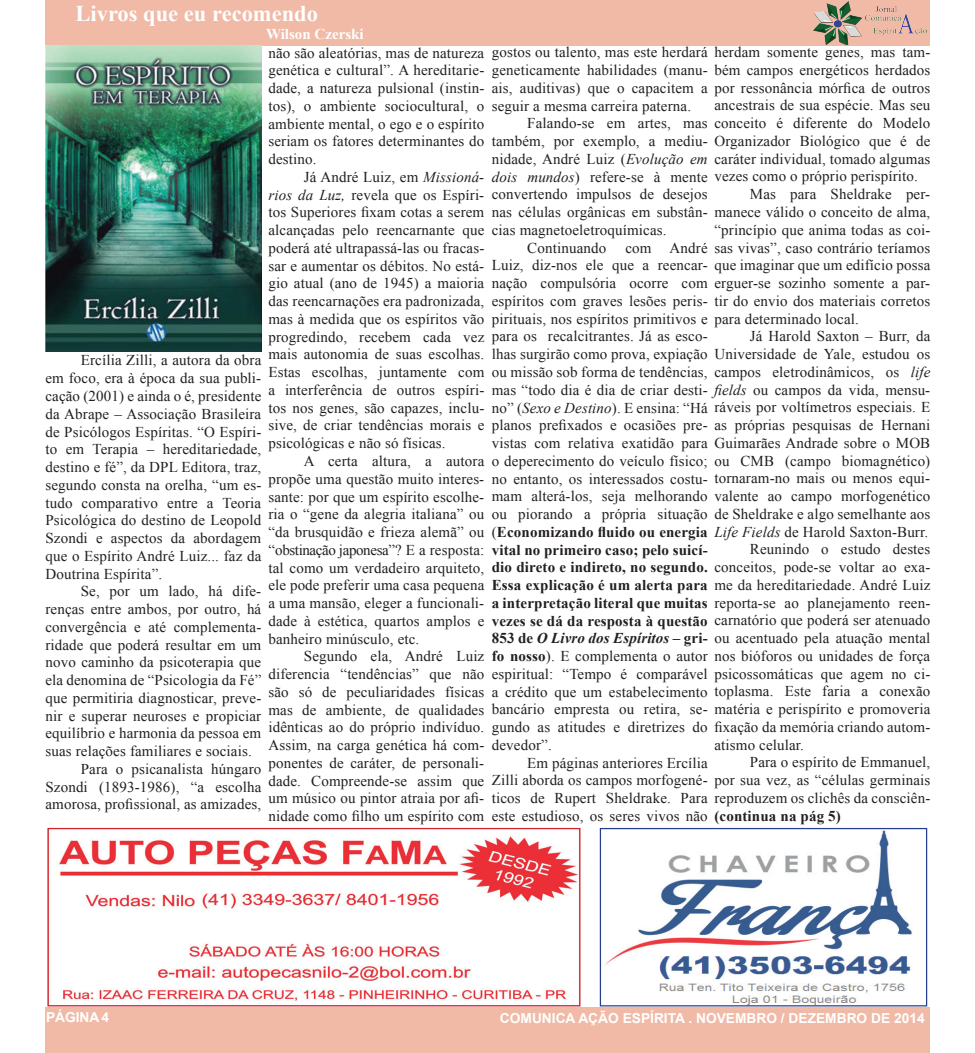
<style>
.page{position:relative;width:975px;height:1053px;background:#fff}
.page>*{position:absolute;margin:0;border:0;box-sizing:border-box;transform-origin:0 0}
.t1{font:700 22.5px "Times New Roman";color:#fff}
.t2{font:15px/17.8px "Times New Roman";letter-spacing:.01em;color:#231f20;text-align:justify}
.t3{font:700 15px "Times New Roman";letter-spacing:.01em;color:#231f20}
.t4{font:700 15px "Times New Roman";color:#fff}
.t5{font:700 13.75px "Arial";color:#fff}
.s1{font-style:italic}
.s2{font-weight:400}
.s3{font-weight:400;font-style:italic}
.s4{font-weight:700}
.s5{font-weight:700;font-style:italic}
</style>
<div class="page">
<div style="left:45px;top:0;width:884px;height:45px;background:#f0baa6"></div>
<div style="left:45px;top:1007px;width:884px;height:45px;background:#f0baa6"></div>
<img style="left:813px;top:1px;width:114px;height:44px">
<img style="left:49px;top:829px;width:529px;height:172px">
<div style="left:47px;top:827px;width:533px;height:179px;border:1px solid #d1232a"></div>
<img style="left:601px;top:829px;width:324px;height:175px">
<div style="left:599px;top:827px;width:328px;height:179px;border:1px solid #253f8e"></div>
<img style="left:45px;top:46px;width:216px;height:305px">
<h1 class="t1" style="left:75px;top:-2px;width:244px">Livros que eu recomendo</h1>
<p class="t4" style="left:266px;top:24px;width:99px">Wilson Czerski</p>
<p class="t2" style="left:492px;top:43px;width:440px">gostos ou talento, mas este herdará herdam somente genes, mas tam&shy;geneticamente habilidades (manu- bém campos energéticos herdados ais, auditivas) que o capacitem a por ressonância mórfica de outros seguir a mesma carreira paterna.</p>
<p class="t2" style="left:527px;top:114px;width:404px">Falando-se em artes, mas conceito é diferente do Modelo</p>
<p class="t2" style="left:492px;top:132px;width:440px">também, por exemplo, a mediu- Organizador Biológico que é de</p>
<p class="t2" style="left:492px;top:150px;width:440px">nidade, André Luiz (<span class="s1">Evolução em</span> caráter individual, tomado algumas</p>
<p class="t2" style="left:492px;top:167px;width:427px"><span class="s1">dois mundos</span>) refere-se à mente vezes como o próprio perispírito.</p>
<p class="t2" style="left:492px;top:185px;width:217px">convertendo impulsos de desejos</p>
<p class="t2" style="left:492px;top:203px;width:440px">nas células orgânicas em substân- manece válido o conceito de alma,</p>
<p class="t2" style="left:492px;top:221px;width:176px">cias magnetoeletroquímicas.</p>
<p class="t2" style="left:527px;top:238px;width:81px">Continuando</p>
<p class="t2" style="left:625px;top:238px;width:306px">com André sas vivas”, caso contrário teríamos</p>
<p class="t2" style="left:492px;top:256px;width:440px">Luiz, diz-nos ele que a reencar- que imaginar que um edifício possa</p>
<p class="t2" style="left:492px;top:274px;width:440px">nação compulsória ocorre com erguer-se sozinho somente a par-</p>
<p class="t2" style="left:492px;top:292px;width:440px">espíritos com graves lesões peris- tir do envio dos materiais corretos</p>
<p class="t2" style="left:492px;top:309px;width:368px">pirituais, nos espíritos primitivos e para determinado local.</p>
<p class="t2" style="left:492px;top:327px;width:217px">para os recalcitrantes. Já as esco-</p>
<p class="t2" style="left:492px;top:345px;width:440px">lhas surgirão como prova, expiação Universidade de Yale, estudou os</p>
<p class="t2" style="left:492px;top:363px;width:440px">ou missão sob forma de tendências, campos eletrodinâmicos, os <span class="s1">life</span></p>
<p class="t2" style="left:492px;top:380px;width:440px">mas “todo dia é dia de criar desti- <span class="s1">fields</span> ou campos da vida, mensu-</p>
<p class="t2" style="left:492px;top:398px;width:440px">no” (<span class="s1">Sexo e Destino</span>). E ensina: “Há ráveis por voltímetros especiais. E</p>
<p class="t2" style="left:492px;top:416px;width:440px">planos prefixados e ocasiões pre- as próprias pesquisas de Hernani</p>
<p class="t2" style="left:492px;top:434px;width:440px">vistas com relativa exatidão para Guimarães Andrade sobre o MOB</p>
<p class="t2" style="left:492px;top:451px;width:440px">o deperecimento do veículo físico; ou CMB (campo biomagnético)</p>
<p class="t2" style="left:492px;top:469px;width:440px">no entanto, os interessados costu- tornaram-no mais ou menos equi-</p>
<p class="t2" style="left:492px;top:487px;width:440px">mam alterá-los, seja melhorando valente ao campo morfogenético</p>
<p class="t2" style="left:492px;top:504px;width:440px">ou piorando a própria situação de Sheldrake e algo semelhante aos</p>
<p class="t3" style="left:492px;top:521px;width:438px"><span class="s2">(</span>Economizando fluido ou energia <span class="s3">Life Fields</span> <span class="s2">de Harold Saxton-Burr.</span></p>
<p class="t3" style="left:492px;top:539px;width:217px">vital no primeiro caso; pelo suicí-</p>
<p class="t3" style="left:492px;top:557px;width:440px">dio direto e indireto, no segundo. <span class="s2">conceitos, pode-se voltar ao exa-</span></p>
<p class="t2" style="left:492px;top:575px;width:440px"><span class="s4">Essa explicação é um alerta para</span> me da hereditariedade. André Luiz</p>
<p class="t3" style="left:492px;top:592px;width:440px">a interpretação literal que muitas <span class="s2">reporta-se ao planejamento reen-</span></p>
<p class="t2" style="left:492px;top:611px;width:440px"><span class="s4">vezes se dá da resposta à questão</span> carnatório que poderá ser atenuado</p>
<p class="t2" style="left:492px;top:629px;width:440px"><span class="s4">853 de</span> <span class="s5">O Livro dos Espíritos</span> <span class="s4">– gri-</span> ou acentuado pela atuação mental</p>
<p class="t2" style="left:492px;top:646px;width:440px"><span class="s4">fo nosso</span>). E complementa o autor nos bióforos ou unidades de força</p>
<p class="t2" style="left:492px;top:664px;width:440px">espiritual: “Tempo é comparável psicossomáticas que agem no ci-</p>
<p class="t2" style="left:492px;top:682px;width:440px">a crédito que um estabelecimento toplasma. Este faria a conexão</p>
<p class="t2" style="left:492px;top:700px;width:440px">bancário empresta ou retira, se- matéria e perispírito e promoveria</p>
<p class="t2" style="left:492px;top:717px;width:440px">gundo as atitudes e diretrizes do fixação da memória criando autom-</p>
<p class="t2" style="left:492px;top:735px;width:61px">devedor”.</p>
<p class="t2" style="left:527px;top:753px;width:182px">Em páginas anteriores Ercília</p>
<p class="t2" style="left:492px;top:771px;width:440px">Zilli aborda os campos morfogené- por sua vez, as “células germinais</p>
<p class="t2" style="left:492px;top:788px;width:440px">ticos de Rupert Sheldrake. Para reproduzem os clichês da consciên-</p>
<p class="t2" style="left:492px;top:806px;width:350px">este estudioso, os seres vivos não <span class="s4">(continua na pág 5)</span></p>
<p class="t2" style="left:268px;top:43px;width:217px">não são aleatórias, mas de natureza genética e cultural”. A hereditarie&shy;dade, a natureza pulsional (instin&shy;tos), o ambiente sociocultural, o ambiente mental, o ego e o espírito seriam os fatores determinantes do destino.</p>
<p class="t2" style="left:268px;top:168px;width:217px;text-indent:35px">Já André Luiz, em <span class="s1">Missioná&shy;rios da Luz,</span> revela que os Espíri&shy;tos Superiores fixam cotas a serem alcançadas pelo reencarnante que poderá até ultrapassá-las ou fracas&shy;sar e aumentar os débitos. No está&shy;gio atual (ano de 1945) a maioria das reencarnações era padronizada, mas à medida que os espíritos vão progredindo, recebem cada vez mais autonomia de suas escolhas.<br>Estas escolhas, juntamente com a interferência de outros espíri&shy;tos nos genes, são capazes, inclu&shy;sive, de criar tendências morais e psicológicas e não só físicas.</p>
<p class="t2" style="left:268px;top:452px;width:217px;text-indent:35px">A certa altura, a autora propõe uma questão muito interes&shy;sante: por que um espírito escolhe&shy;ria o “gene da alegria italiana” ou “da brusquidão e frieza alemã” ou “obstinação japonesa”? E a resposta: tal como um verdadeiro arquiteto, ele pode preferir uma casa pequena a uma mansão, eleger a funcionali&shy;dade à estética, quartos amplos e banheiro minúsculo, etc.</p>
<p class="t2" style="left:268px;top:647px;width:217px;text-indent:35px">Segundo ela, André Luiz diferencia “tendências” que não são só de peculiaridades físicas mas de ambiente, de qualidades idênticas ao do próprio indivíduo.<br>Assim, na carga genética há com&shy;ponentes de caráter, de personali&shy;dade. Compreende-se assim que um músico ou pintor atraia por afi&shy;nidade como filho um espírito com</p>
<p class="t2" style="left:714px;top:96px;width:217px">ancestrais de sua espécie. Mas seu</p>
<p class="t2" style="left:749px;top:185px;width:182px">Mas para Sheldrake per-</p>
<p class="t2" style="left:714px;top:220px;width:217px">“princípio que anima todas as coi-</p>
<p class="t2" style="left:749px;top:327px;width:182px">Já Harold Saxton – Burr, da</p>
<p class="t2" style="left:45px;top:351px;width:217px;text-indent:35px">Ercília Zilli, a autora da obra em foco, era à época da sua publi&shy;cação (2001) e ainda o é, presidente da Abrape – Associação Brasileira de Psicólogos Espíritas. “O Espíri&shy;to em Terapia – hereditariedade, destino e fé”, da DPL Editora, traz, segundo consta na orelha, “um es&shy;tudo comparativo entre a Teoria Psicológica do destino de Leopold Szondi e aspectos da abordagem que o Espírito André Luiz... faz da Doutrina Espírita”.</p>
<p class="t2" style="left:81px;top:582px;width:182px">Se, por um lado, há dife-</p>
<p class="t2" style="left:45px;top:600px;width:217px">renças entre ambos, por outro, há</p>
<p class="t2" style="left:45px;top:617px;width:217px">convergência e até complementa-</p>
<p class="t2" style="left:45px;top:635px;width:217px">ridade que poderá resultar em um</p>
<p class="t2" style="left:45px;top:653px;width:217px">novo caminho da psicoterapia que</p>
<p class="t2" style="left:45px;top:671px;width:217px">ela denomina de “Psicologia da Fé”</p>
<p class="t2" style="left:45px;top:688px;width:217px">que permitiria diagnosticar, preve-</p>
<p class="t2" style="left:45px;top:706px;width:217px">nir e superar neuroses e propiciar</p>
<p class="t2" style="left:45px;top:724px;width:217px">equilíbrio e harmonia da pessoa em</p>
<p class="t2" style="left:45px;top:742px;width:208px">suas relações familiares e sociais.</p>
<p class="t2" style="left:81px;top:759px;width:182px">Para o psicanalista húngaro</p>
<p class="t2" style="left:45px;top:777px;width:217px">Szondi (1893-1986), “a escolha</p>
<p class="t2" style="left:45px;top:795px;width:217px">amorosa, profissional, as amizades,</p>
<p class="t2" style="left:749px;top:540px;width:182px">Reunindo o estudo destes</p>
<p class="t2" style="left:749px;top:735px;width:182px;text-indent:-35px">atismo celular.<br>Para o espírito de Emmanuel,</p>
<p class="t5" style="left:46px;top:1007px;width:65px">PÁGINA 4</p>
<p class="t5" style="left:500px;top:1008px;width:426px">COMUNICA AÇÃO ESPÍRITA . NOVEMBRO / DEZEMBRO DE 2014</p>
</div>
